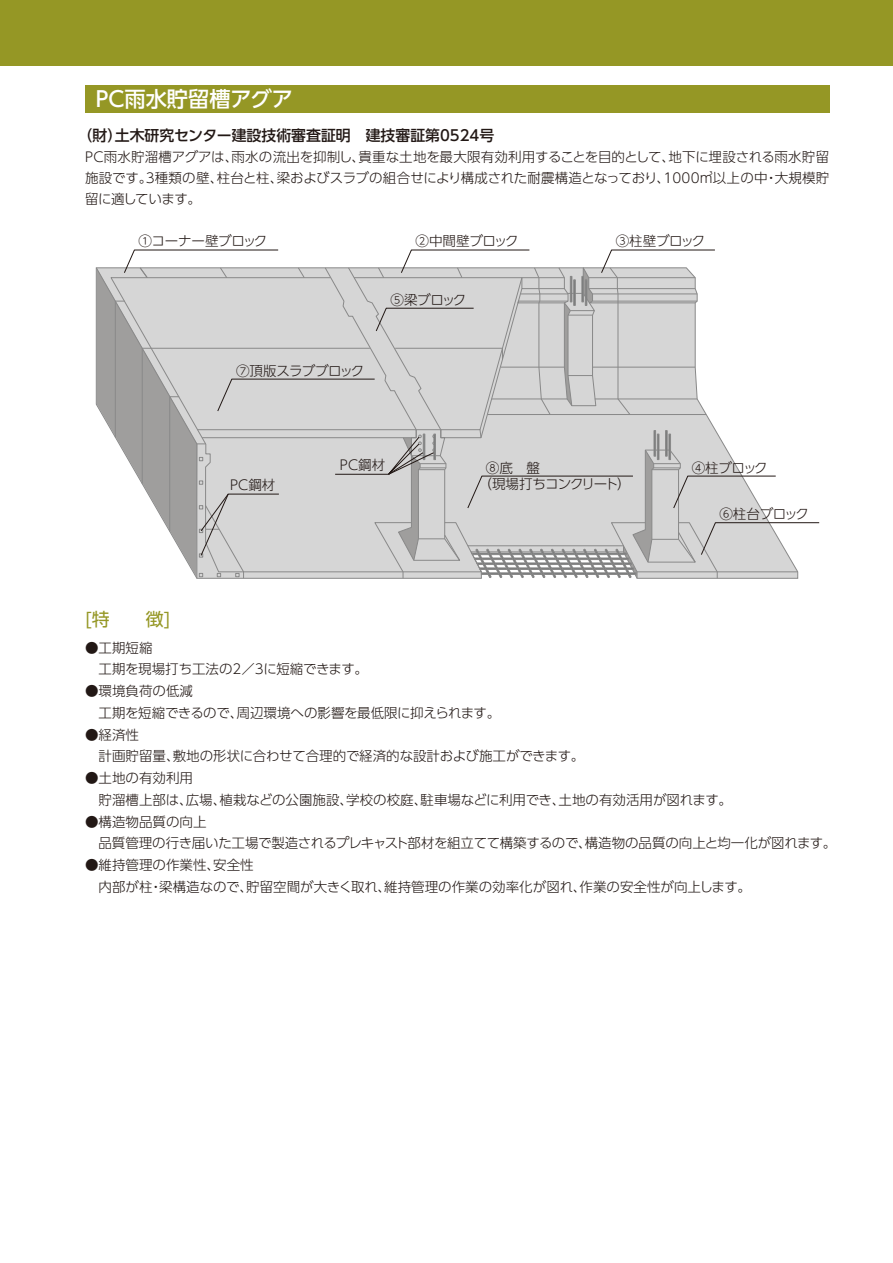
<style>
.page{position:relative;width:893px;height:1263px;background:#fff}
.page>*{position:absolute;margin:0;border:0;box-sizing:border-box;transform-origin:0 0}
.t1{font:500 21.3px "UD Shin Go Pro";color:#fff}
.t2{font:18px "UD Shin Go Pro";color:#959725}
.t3{font:500 14.85px "UD Shin Go Pro";color:#221815}
.t4{font:300 13.5px/21.8px "UD Shin Go Pro";letter-spacing:-.005em;color:#221815}
.t5{font:300 13.5px "UD Shin Go Pro";letter-spacing:-.03em;color:#221815}
.t6{font:300 13.5px "UD Shin Go Pro";letter-spacing:-.025em;color:#221815}
.t7{font:300 13.5px "UD Shin Go Pro";letter-spacing:-.065em;color:#221815}
</style>
<div class="page">
<div style="left:0;top:0;width:893px;height:66px;background:#959725"></div>
<div style="left:85px;top:85px;width:744px;height:28px;background:#959725"></div>
<svg style="left:95px;top:249px;width:725px;height:330px"></svg>
<h1 class="t1" style="left:96px;top:82px;width:199px">PC雨水貯留槽アグア</h1>
<p class="t3" style="left:78px;top:124px;width:418px">（財）土木研究センター建設技術審査証明　建技審証第0524号</p>
<p class="t4" style="left:85px;top:146px;width:746px;line-height:20.7px;text-align:justify">PC雨水貯溜槽アグアは、雨水の流出を抑制し、貴重な土地を最大限有効利用することを目的として、地下に埋設される雨水貯留施設です。3種類の壁、柱台と柱、梁およびスラブの組合せにより構成された耐震構造となっており、1000㎥以上の中・大規模貯留に適しています。</p>
<p class="t5" style="left:139px;top:230px;width:130px">①コーナー壁ブロック</p>
<p class="t5" style="left:236px;top:359px;width:130px">⑦頂版スラブブロック</p>
<p class="t4" style="left:416px;top:230px;width:104px">②中間壁ブロック</p>
<p class="t4" style="left:390px;top:288px;width:77px">⑤梁ブロック</p>
<p class="t6" style="left:616px;top:230px;width:91px">③柱壁ブロック</p>
<h2 class="t2" style="left:85px;top:605px;width:87px">[特　　徴]</h2>
<p class="t4" style="left:230px;top:474px;width:47px">PC鋼材</p>
<p class="t4" style="left:340px;top:453px;width:47px">PC鋼材</p>
<p class="t4" style="left:486px;top:456px;width:56px">⑧底　盤</p>
<p class="t4" style="left:692px;top:456px;width:77px">④柱ブロック</p>
<p class="t7" style="left:478px;top:473px;width:154px">（現場打ちコンクリート）</p>
<p class="t6" style="left:719px;top:503px;width:91px">⑥柱台ブロック</p>
<p class="t4" style="left:85px;top:636px;width:285px">●工期短縮<br>　工期を現場打ち工法の2／3に短縮できます。</p>
<p class="t4" style="left:85px;top:679px;width:417px">●環境負荷の低減<br>　工期を短縮できるので、周辺環境への影響を最低限に抑えられます。</p>
<p class="t4" style="left:85px;top:723px;width:501px">●経済性<br>　計画貯留量、敷地の形状に合わせて合理的で経済的な設計および施工ができます。</p>
<p class="t4" style="left:85px;top:766px;width:648px">●土地の有効利用<br>　貯溜槽上部は、広場、植栽などの公園施設、学校の校庭、駐車場などに利用でき、土地の有効活用が図れます。</p>
<p class="t4" style="left:99px;top:810px;width:739px;text-indent:-13px">●構造物品質の向上<br>品質管理の行き届いた工場で製造されるプレキャスト部材を組立てて構築するので、構造物の品質の向上と均一化が図れます。</p>
<p class="t4" style="left:85px;top:853px;width:667px">●維持管理の作業性、安全性<br>　内部が柱・梁構造なので、貯留空間が大きく取れ、維持管理の作業の効率化が図れ、作業の安全性が向上します。</p>
</div>
